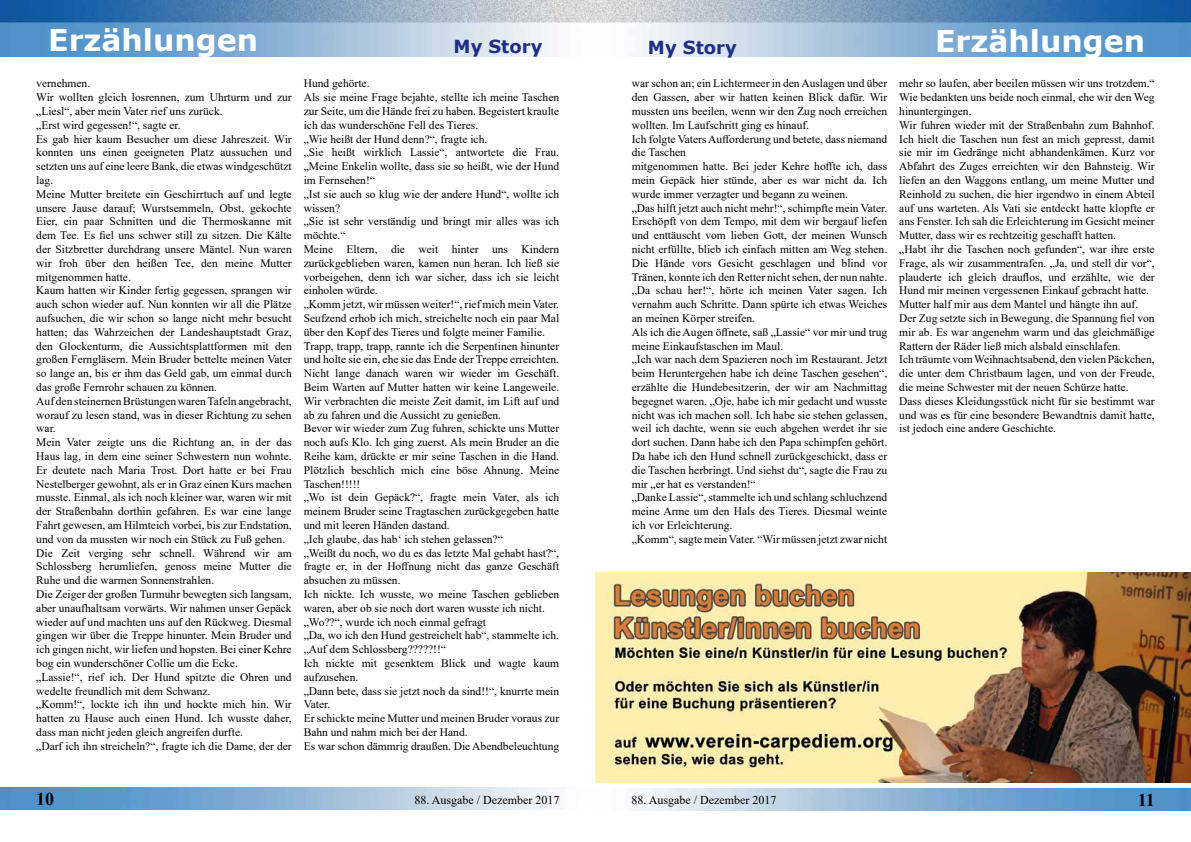
<style>
.page{position:relative;width:1191px;height:842px;background:#fff}
.page>*{position:absolute;margin:0;border:0;box-sizing:border-box;transform-origin:0 0}
.t1{font:700 30px "Verdana";color:#fff}
.t2{font:700 18px "Verdana";color:#1e2f86}
.t3{font:700 18px "Times New Roman";color:#000}
.t4{font:12px "Times New Roman";color:#000}
.t5{font:11.5px/13.8px "Times New Roman";color:#000}
</style>
<div class="page">
<img style="left:0;top:787px;width:1191px;height:23px">
<img style="left:0;top:0;width:1191px;height:56px">
<img style="left:595px;top:573px;width:596px;height:209px">
<h1 class="t1" style="left:48px;top:19px;width:211px">Erzählungen</h1>
<h2 class="t2" style="left:453px;top:34px;width:90px">My Story</h2>
<h2 class="t2" style="left:648px;top:35px;width:90px">My Story</h2>
<h1 class="t1" style="left:935px;top:19px;width:211px">Erzählungen</h1>
<p class="t5" style="left:36px;top:76px;width:257px">vernehmen.<br>Wir wollten gleich losrennen, zum Uhrturm und zur „Liesl“, aber mein Vater rief uns zurück.<br>„Erst wird gegessen!“, sagte er.<br>Es gab hier kaum Besucher um diese Jahreszeit. Wir konnten uns einen geeigneten Platz aussuchen und setzten uns auf eine leere Bank, die etwas windgeschützt lag.<br>Meine Mutter breitete ein Geschirrtuch auf und legte unsere Jause darauf; Wurstsemmeln, Obst, gekochte Eier, ein paar Schnitten und die Thermoskanne mit dem Tee. Es fiel uns schwer still zu sitzen. Die Kälte der Sitzbretter durchdrang unsere Mäntel. Nun waren wir froh über den heißen Tee, den meine Mutter mitgenommen hatte.<br>Kaum hatten wir Kinder fertig gegessen, sprangen wir auch schon wieder auf. Nun konnten wir all die Plätze aufsuchen, die wir schon so lange nicht mehr besucht hatten; das Wahrzeichen der Landeshauptstadt Graz, den Glockenturm, die Aussichtsplattformen mit den großen Ferngläsern. Mein Bruder bettelte meinen Vater so lange an, bis er ihm das Geld gab, um einmal durch das große Fernrohr schauen zu können.<br>Auf den steinernen Brüstungen waren Tafeln angebracht, worauf zu lesen stand, was in dieser Richtung zu sehen war.<br>Mein Vater zeigte uns die Richtung an, in der das Haus lag, in dem eine seiner Schwestern nun wohnte.<br>Er deutete nach Maria Trost. Dort hatte er bei Frau Nestelberger gewohnt, als er in Graz einen Kurs machen musste. Einmal, als ich noch kleiner war, waren wir mit der Straßenbahn dorthin gefahren. Es war eine lange Fahrt gewesen, am Hilmteich vorbei, bis zur Endstation, und von da mussten wir noch ein Stück zu Fuß gehen.<br>Die Zeit verging sehr schnell. Während wir am Schlossberg herumliefen, genoss meine Mutter die Ruhe und die warmen Sonnenstrahlen.<br>Die Zeiger der großen Turmuhr bewegten sich langsam, aber unaufhaltsam vorwärts. Wir nahmen unser Gepäck wieder auf und machten uns auf den Rückweg. Diesmal gingen wir über die Treppe hinunter. Mein Bruder und ich gingen nicht, wir liefen und hopsten. Bei einer Kehre bog ein wunderschöner Collie um die Ecke.<br>„Lassie!“, rief ich. Der Hund spitzte die Ohren und wedelte freundlich mit dem Schwanz.<br>„Komm!“, lockte ich ihn und hockte mich hin. Wir hatten zu Hause auch einen Hund. Ich wusste daher, dass man nicht jeden gleich angreifen durfte.<br>„Darf ich ihn streicheln?“, fragte ich die Dame, der der</p>
<p class="t5" style="left:304px;top:76px;width:257px">Hund gehörte.<br>Als sie meine Frage bejahte, stellte ich meine Taschen zur Seite, um die Hände frei zu haben. Begeistert kraulte ich das wunderschöne Fell des Tieres.<br>„Wie heißt der Hund denn?“, fragte ich.<br>„Sie heißt wirklich Lassie“, antwortete die Frau. „Meine Enkelin wollte, dass sie so heißt, wie der Hund im Fernsehen!“<br>„Ist sie auch so klug wie der andere Hund“, wollte ich wissen?<br>„Sie ist sehr verständig und bringt mir alles was ich möchte.“<br>Meine Eltern, die weit hinter uns Kindern zurückgeblieben waren, kamen nun heran. Ich ließ sie vorbeigehen, denn ich war sicher, dass ich sie leicht einholen würde.<br>„Komm jetzt, wir müssen weiter!“, rief mich mein Vater.<br>Seufzend erhob ich mich, streichelte noch ein paar Mal über den Kopf des Tieres und folgte meiner Familie.<br>Trapp, trapp, trapp, rannte ich die Serpentinen hinunter und holte sie ein, ehe sie das Ende der Treppe erreichten.<br>Nicht lange danach waren wir wieder im Geschäft.<br>Beim Warten auf Mutter hatten wir keine Langeweile.<br>Wir verbrachten die meiste Zeit damit, im Lift auf und ab zu fahren und die Aussicht zu genießen.<br>Bevor wir wieder zum Zug fuhren, schickte uns Mutter noch aufs Klo. Ich ging zuerst. Als mein Bruder an die Reihe kam, drückte er mir seine Taschen in die Hand.<br>Plötzlich beschlich mich eine böse Ahnung. Meine Taschen!!!!!<br>„Wo ist dein Gepäck?“, fragte mein Vater, als ich meinem Bruder seine Tragtaschen zurückgegeben hatte und mit leeren Händen dastand.<br>„Ich glaube, das hab‘ ich stehen gelassen?“<br>„Weißt du noch, wo du es das letzte Mal gehabt hast?“, fragte er, in der Hoffnung nicht das ganze Geschäft absuchen zu müssen.<br>Ich nickte. Ich wusste, wo meine Taschen geblieben waren, aber ob sie noch dort waren wusste ich nicht. „Wo??“, wurde ich noch einmal gefragt<br>„Da, wo ich den Hund gestreichelt hab“, stammelte ich. „Auf dem Schlossberg?????!!“<br>Ich nickte mit gesenktem Blick und wagte kaum aufzusehen.<br>„Dann bete, dass sie jetzt noch da sind!!“, knurrte mein Vater.<br>Er schickte meine Mutter und meinen Bruder voraus zur Bahn und nahm mich bei der Hand.<br>Es war schon dämmrig draußen. Die Abendbeleuchtung</p>
<p class="t5" style="left:632px;top:76px;width:257px">war schon an; ein Lichtermeer in den Auslagen und über den Gassen, aber wir hatten keinen Blick dafür. Wir mussten uns beeilen, wenn wir den Zug noch erreichen wollten. Im Laufschritt ging es hinauf.<br>Ich folgte Vaters Aufforderung und betete, dass niemand die Taschen<br>mitgenommen hatte. Bei jeder Kehre hoffte ich, dass mein Gepäck hier stünde, aber es war nicht da. Ich wurde immer verzagter und begann zu weinen.<br>„Das hilft jetzt auch nicht mehr!“, schimpfte mein Vater.<br>Erschöpft von dem Tempo, mit dem wir bergauf liefen und enttäuscht vom lieben Gott, der meinen Wunsch nicht erfüllte, blieb ich einfach mitten am Weg stehen.<br>Die Hände vors Gesicht geschlagen und blind vor Tränen, konnte ich den Retter nicht sehen, der nun nahte. „Da schau her!“, hörte ich meinen Vater sagen. Ich vernahm auch Schritte. Dann spürte ich etwas Weiches an meinen Körper streifen.<br>Als ich die Augen öffnete, saß „Lassie“ vor mir und trug meine Einkaufstaschen im Maul.<br>„Ich war nach dem Spazieren noch im Restaurant. Jetzt beim Heruntergehen habe ich deine Taschen gesehen“, erzählte die Hundebesitzerin, der wir am Nachmittag begegnet waren. „Oje, habe ich mir gedacht und wusste nicht was ich machen soll. Ich habe sie stehen gelassen, weil ich dachte, wenn sie euch abgehen werdet ihr sie dort suchen. Dann habe ich den Papa schimpfen gehört.<br>Da habe ich den Hund schnell zurückgeschickt, dass er die Taschen herbringt. Und siehst du“, sagte die Frau zu mir „er hat es verstanden!“<br>„Danke Lassie“, stammelte ich und schlang schluchzend meine Arme um den Hals des Tieres. Diesmal weinte ich vor Erleichterung.<br>„Komm“, sagte mein Vater. “Wir müssen jetzt zwar nicht</p>
<p class="t5" style="left:899px;top:76px;width:257px">mehr so laufen, aber beeilen müssen wir uns trotzdem.“ Wie bedankten uns beide noch einmal, ehe wir den Weg hinuntergingen.<br>Wir fuhren wieder mit der Straßenbahn zum Bahnhof.<br>Ich hielt die Taschen nun fest an mich gepresst, damit sie mir im Gedränge nicht abhandenkämen. Kurz vor Abfahrt des Zuges erreichten wir den Bahnsteig. Wir liefen an den Waggons entlang, um meine Mutter und Reinhold zu suchen, die hier irgendwo in einem Abteil auf uns warteten. Als Vati sie entdeckt hatte klopfte er ans Fenster. Ich sah die Erleichterung im Gesicht meiner Mutter, dass wir es rechtzeitig geschafft hatten.<br>„Habt ihr die Taschen noch gefunden“, war ihre erste Frage, als wir zusammentrafen. „Ja, und stell dir vor“, plauderte ich gleich drauflos, und erzählte, wie der Hund mir meinen vergessenen Einkauf gebracht hatte.<br>Mutter half mir aus dem Mantel und hängte ihn auf.<br>Der Zug setzte sich in Bewegung, die Spannung fiel von mir ab. Es war angenehm warm und das gleichmäßige Rattern der Räder ließ mich alsbald einschlafen.<br>Ich träumte vom Weihnachtsabend, den vielen Päckchen, die unter dem Christbaum lagen, und von der Freude, die meine Schwester mit der neuen Schürze hatte.<br>Dass dieses Kleidungsstück nicht für sie bestimmt war und was es für eine besondere Bewandtnis damit hatte, ist jedoch eine andere Geschichte.</p>
<h2 class="t3" style="left:36px;top:786px;width:19px">10</h2>
<p class="t4" style="left:414px;top:791px;width:146px">88. Ausgabe / Dezember 2017</p>
<p class="t4" style="left:631px;top:791px;width:146px">88. Ausgabe / Dezember 2017</p>
<h2 class="t3" style="left:1138px;top:787px;width:19px">11</h2>
</div>
